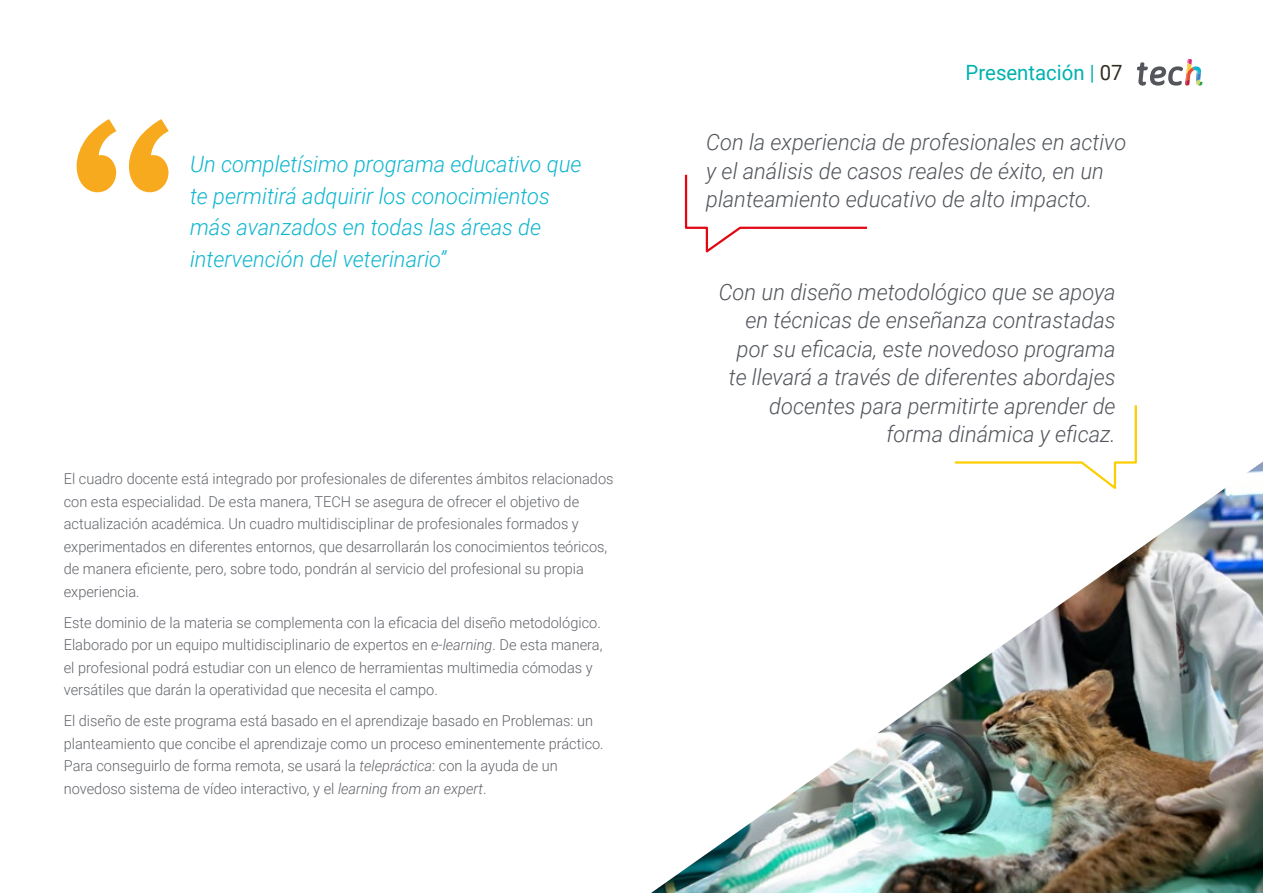
<style>
.page{position:relative;width:1263px;height:893px;background:#fff}
.page>*{position:absolute;margin:0;border:0;box-sizing:border-box;transform-origin:0 0}
.t1{font:italic 300 22.5px/28.5px "Roboto";color:#52555b;text-align:right}
.t2{font:italic 300 22.5px/31.5px "Roboto";color:#0fb6cf}
.t3{font:21px "Roboto";color:#00b2af}
.t4{font:300 15px/22.5px "Roboto";color:#61646a}
.s1{font-style:italic}
.s2{color:#312e20}
</style>
<div class="page">
<svg style="left:77px;top:119px;width:92px;height:73px"></svg>
<svg style="left:1134px;top:405px;width:3px;height:56px"></svg>
<svg style="left:684px;top:174px;width:183px;height:79px"></svg>
<img style="left:651px;top:461px;width:612px;height:432px">
<svg style="left:1137px;top:59px;width:65px;height:27px"></svg>
<h1 class="t2" style="left:190px;top:148px;width:393px">Un completísimo programa educativo que te permitirá adquirir los conocimientos más avanzados en todas las áreas de intervención del veterinario”</h1>
<p class="t4" style="left:64px;top:467px;width:551px">El cuadro docente está integrado por profesionales de diferentes ámbitos relacionados con esta especialidad. De esta manera, TECH se asegura de ofrecer el objetivo de actualización académica. Un cuadro multidisciplinar de profesionales formados y experimentados en diferentes entornos, que desarrollarán los conocimientos teóricos, de manera eficiente, pero, sobre todo, pondrán al servicio del profesional su propia experiencia.</p>
<p class="t4" style="left:64px;top:611px;width:540px">Este dominio de la materia se complementa con la eficacia del diseño metodológico.<br>Elaborado por un equipo multidisciplinario de expertos en <span class="s1">e-learning</span>. De esta manera, el profesional podrá estudiar con un elenco de herramientas multimedia cómodas y versátiles que darán la operatividad que necesita el campo.</p>
<p class="t4" style="left:64px;top:709px;width:541px">El diseño de este programa está basado en el aprendizaje basado en Problemas: un planteamiento que concibe el aprendizaje como un proceso eminentemente práctico.<br>Para conseguirlo de forma remota, se usará la <span class="s1">telepráctica</span>: con la ayuda de un novedoso sistema de vídeo interactivo, y el <span class="s1">learning from an expert</span>.</p>
<h2 class="t3" style="left:966px;top:57px;width:159px">Presentación | <span class="s2">07</span></h2>
<h1 class="t1" style="left:706px;top:127px;width:422px;text-align:left">Con la experiencia de profesionales en activo y el análisis de casos reales de éxito, en un planteamiento educativo de alto impacto.</h1>
<h1 class="t1" style="left:719px;top:277px;width:398px">Con un diseño metodológico que se apoya en técnicas de enseñanza contrastadas por su eficacia, este novedoso programa te llevará a través de diferentes abordajes docentes para permitirte aprender de forma dinámica y eficaz.</h1>
</div>
